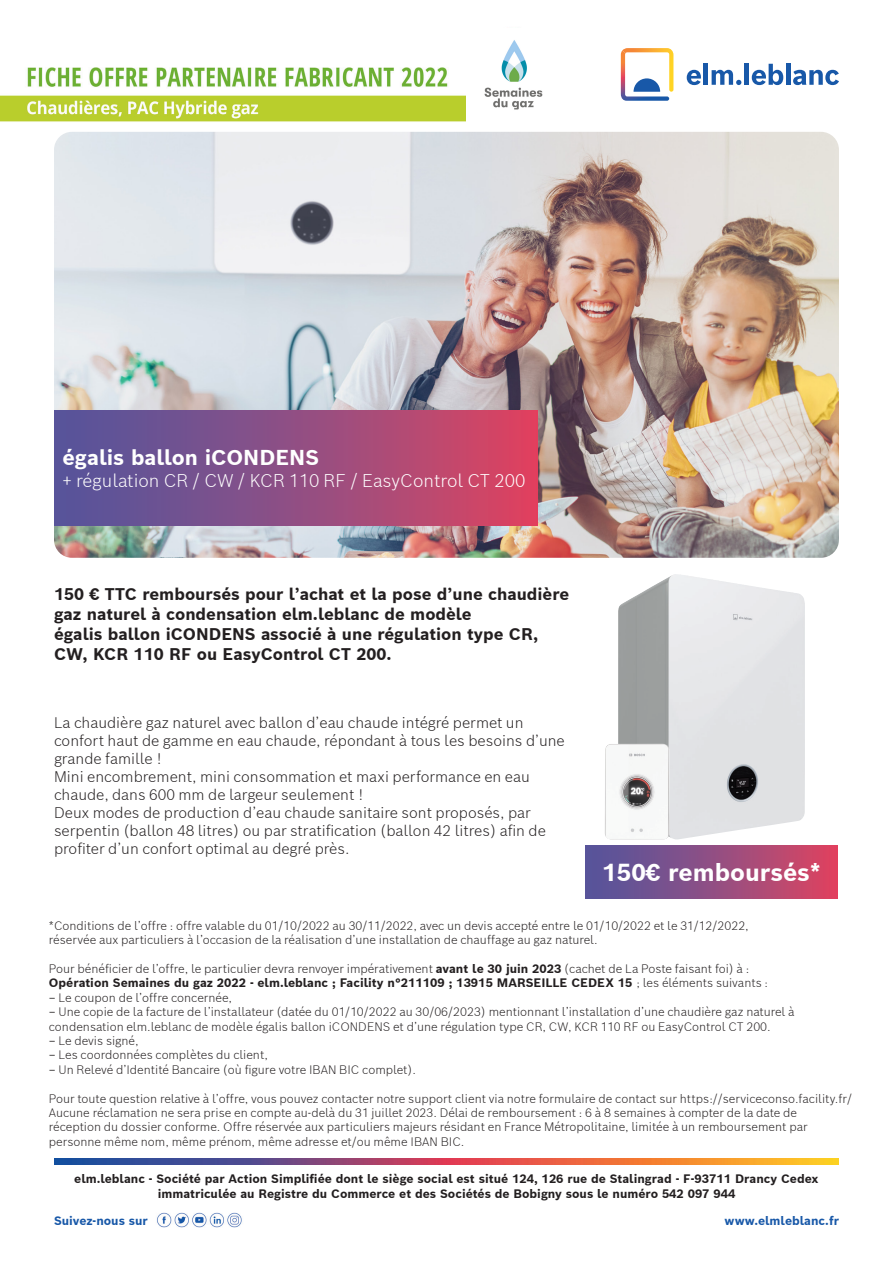
<style>
.page{position:relative;width:893px;height:1263px;background:#fff}
.page>*{position:absolute;margin:0;border:0;box-sizing:border-box;transform-origin:0 0}
.t1{font:700 24px "Bosch Sans";color:#fff}
.t2{font:700 21px "Bosch Sans";color:#fff}
.t3{font:300 18px "Bosch Sans";color:#fff}
.t4{font:700 16.5px/19.8px "Bosch Sans";color:#231f20}
.t5{font:300 15px/18px "Bosch Sans";color:#231f20}
.t6{font:300 12px/14.4px "Bosch Sans";color:#231f20}
.t7{font:700 12px/14.4px "Bosch Sans";color:#231f20;text-align:center}
.t8{font:700 12px "Bosch Sans";color:#1858a8}
.s1{font-weight:700}
</style>
<div class="page">
<img style="left:0;top:67px;width:466px;height:55px">
<svg style="left:687px;top:70px;width:14px;height:15px"></svg>
<hr style="left:704px;top:64px;width:4px;height:21px;background:#1858a8">
<svg style="left:712px;top:70px;width:29px;height:15px"></svg>
<hr style="left:745px;top:64px;width:4px;height:21px;background:#1858a8">
<svg style="left:752px;top:64px;width:31px;height:21px"></svg>
<hr style="left:786px;top:64px;width:4px;height:21px;background:#1858a8">
<svg style="left:793px;top:70px;width:46px;height:15px"></svg>
<svg style="left:621px;top:48px;width:52px;height:53px"></svg>
<img style="left:54px;top:132px;width:785px;height:426px">
<div style="left:54px;top:410px;width:483px;height:115px;background:linear-gradient(to right,#4e56a0,#db4462)"></div>
<img style="left:618px;top:574px;width:187px;height:266px">
<img style="left:605px;top:744px;width:64px;height:96px">
<div style="left:585px;top:845px;width:253px;height:53px;background:linear-gradient(to right,#4d56a0,#db4462)"></div>
<img style="left:54px;top:1159px;width:785px;height:5px">
<img style="left:157px;top:1212px;width:85px;height:16px">
<img style="left:484px;top:40px;width:59px;height:70px">
<p class="t2" style="left:63px;top:444px;width:258px">égalis ballon iCONDENS</p>
<p class="t3" style="left:63px;top:468px;width:464px">+ régulation CR / CW / KCR 110 RF / EasyControl CT 200</p>
<p class="t4" style="left:54px;top:584px;width:517px">150 € TTC remboursés pour l’achat et la pose d’une chaudière gaz naturel à condensation elm.leblanc de modèle<br>égalis ballon iCONDENS associé à une régulation type CR, CW, KCR 110 RF ou EasyControl CT 200.</p>
<p class="t5" style="left:54px;top:713px;width:512px">La chaudière gaz naturel avec ballon d’eau chaude intégré permet un confort haut de gamme en eau chaude, répondant à tous les besoins d’une grande famille !</p>
<p class="t5" style="left:54px;top:767px;width:477px">Mini encombrement, mini consommation et maxi performance en eau chaude, dans 600 mm de largeur seulement !</p>
<p class="t5" style="left:54px;top:803px;width:493px">Deux modes de production d’eau chaude sanitaire sont proposés, par serpentin (ballon 48 litres) ou par stratification (ballon 42 litres) afin de profiter d’un confort optimal au degré près.</p>
<p class="t1" style="left:602px;top:856px;width:220px">150€ remboursés*</p>
<p class="t6" style="left:49px;top:918px;width:701px">*Conditions de l’offre : offre valable du 01/10/2022 au 30/11/2022, avec un devis accepté entre le 01/10/2022 et le 31/12/2022, réservée aux particuliers à l’occasion de la réalisation d’une installation de chauffage au gaz naturel.</p>
<p class="t6" style="left:49px;top:961px;width:721px">Pour bénéficier de l’offre, le particulier devra renvoyer impérativement <span class="s1">avant le 30 juin 2023</span> (cachet de La Poste faisant foi) à :<br><span class="s1">Opération Semaines du gaz 2022 - elm.leblanc ; Facility n°211109 ; 13915 MARSEILLE CEDEX 15</span> ; les éléments suivants :</p>
<p class="t6" style="left:49px;top:990px;width:185px">– Le coupon de l’offre concernée,</p>
<p class="t6" style="left:49px;top:1004px;width:747px">– Une copie de la facture de l’installateur (datée du 01/10/2022 au 30/06/2023) mentionnant l’installation d’une chaudière gaz naturel à condensation elm.leblanc de modèle égalis ballon iCONDENS et d’une régulation type CR, CW, KCR 110 RF ou EasyControl CT 200.</p>
<p class="t6" style="left:49px;top:1033px;width:91px">– Le devis signé,</p>
<p class="t6" style="left:49px;top:1047px;width:221px">– Les coordonnées complètes du client,</p>
<p class="t6" style="left:49px;top:1062px;width:369px">– Un Relevé d’Identité Bancaire (où figure votre IBAN BIC complet).</p>
<p class="t6" style="left:49px;top:1091px;width:805px">Pour toute question relative à l’offre, vous pouvez contacter notre support client via notre formulaire de contact sur https://serviceconso.facility.fr/ Aucune réclamation ne sera prise en compte au-delà du 31 juillet 2023. Délai de remboursement : 6 à 8 semaines à compter de la date de réception du dossier conforme. Offre réservée aux particuliers majeurs résidant en France Métropolitaine, limitée à un remboursement par personne même nom, même prénom, même adresse et/ou même IBAN BIC.</p>
<p class="t7" style="left:74px;top:1171px;width:746px">elm.leblanc - Société par Action Simplifiée dont le siège social est situé 124, 126 rue de Stalingrad - F-93711 Drancy Cedex immatriculée au Registre du Commerce et des Sociétés de Bobigny sous le numéro 542 097 944</p>
<p class="t8" style="left:54px;top:1212px;width:95px">Suivez-nous sur</p>
<p class="t8" style="left:725px;top:1212px;width:116px">www.elmleblanc.fr</p>
</div>
